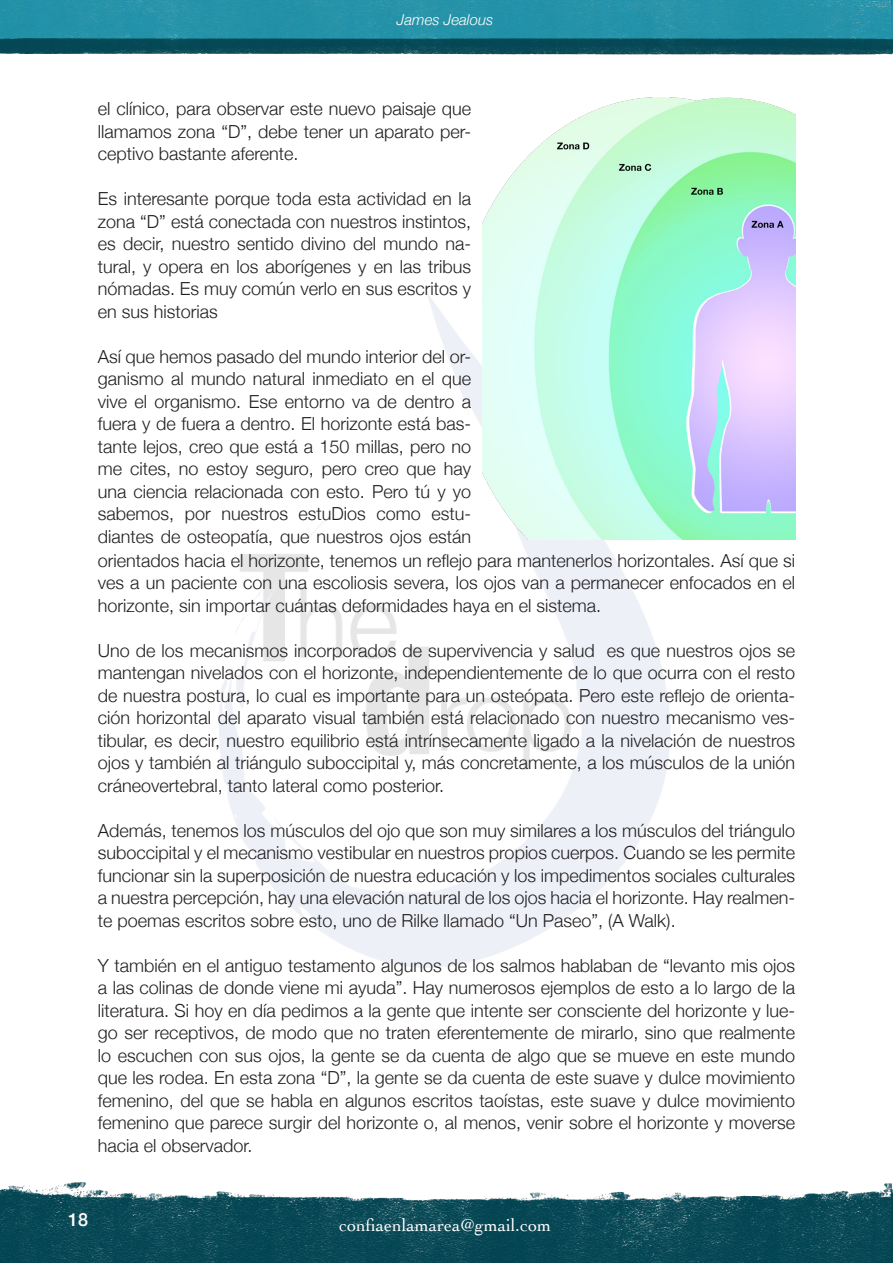
<style>
.page{position:relative;width:893px;height:1263px;background:#fff}
.page>*{position:absolute;margin:0;border:0;box-sizing:border-box;transform-origin:0 0}
.Castellano{font:300 18px/22.5px "Helvetica Neue";color:#231f20;text-align:justify}
.t1{font:18px "Cochin";color:#fff}
.t2{font:500 18px "Helvetica Neue";color:#fff}
.t3{font:italic 300 15px "Helvetica Neue";color:#fff}
</style>
<div class="page">
<img style="left:0;top:0;width:893px;height:55px">
<img style="left:0;top:1183px;width:893px;height:80px">
<img style="left:219px;top:288px;width:452px;height:679px">
<img style="left:483px;top:98px;width:312px;height:442px">
<p class="t3" style="left:397px;top:8px;width:98px">James Jealous</p>
<p class="Castellano" style="left:98px;top:96px;width:375px">el clínico, para observar este nuevo paisaje que llamamos zona “D”, debe tener un aparato per&shy;ceptivo bastante aferente.</p>
<p class="Castellano" style="left:98px;top:186px;width:375px">Es interesante porque toda esta actividad en la zona “D” está conectada con nuestros instintos, es decir, nuestro sentido divino del mundo na&shy;tural, y opera en los aborígenes y en las tribus nómadas. Es muy común verlo en sus escritos y en sus historias</p>
<p class="Castellano" style="left:98px;top:344px;width:699px;text-align:left">Así que hemos pasado del mundo interior del or-<br>ganismo al mundo natural inmediato en el que<br>vive el organismo. Ese entorno va de dentro a<br>fuera y de fuera a dentro. El horizonte está bas-<br>tante lejos, creo que está a 150 millas, pero no<br>me cites, no estoy seguro, pero creo que hay<br>una ciencia relacionada con esto. Pero tú y yo<br>sabemos, por nuestros estuDios como estu-<br>diantes de osteopatía, que nuestros ojos están<br>orientados hacia el horizonte, tenemos un reflejo para mantenerlos horizontales. Así que si ves a un paciente con una escoliosis severa, los ojos van a permanecer enfocados en el horizonte, sin importar cuántas deformidades haya en el sistema.</p>
<p class="Castellano" style="left:98px;top:638px;width:699px">Uno de los mecanismos incorporados de supervivencia y salud es que nuestros ojos se mantengan nivelados con el horizonte, independientemente de lo que ocurra con el resto de nuestra postura, lo cual es importante para un osteópata. Pero este reflejo de orienta&shy;ción horizontal del aparato visual también está relacionado con nuestro mecanismo ves&shy;tibular, es decir, nuestro equilibrio está intrínsecamente ligado a la nivelación de nuestros ojos y también al triángulo suboccipital y, más concretamente, a los músculos de la unión cráneovertebral, tanto lateral como posterior.</p>
<p class="Castellano" style="left:98px;top:818px;width:699px">Además, tenemos los músculos del ojo que son muy similares a los músculos del triángulo suboccipital y el mecanismo vestibular en nuestros propios cuerpos. Cuando se les permite funcionar sin la superposición de nuestra educación y los impedimentos sociales culturales a nuestra percepción, hay una elevación natural de los ojos hacia el horizonte. Hay realmen&shy;te poemas escritos sobre esto, uno de Rilke llamado “Un Paseo”, (A Walk).</p>
<p class="Castellano" style="left:98px;top:953px;width:699px">Y también en el antiguo testamento algunos de los salmos hablaban de “levanto mis ojos a las colinas de donde viene mi ayuda”. Hay numerosos ejemplos de esto a lo largo de la literatura. Si hoy en día pedimos a la gente que intente ser consciente del horizonte y lue&shy;go ser receptivos, de modo que no traten eferentemente de mirarlo, sino que realmente lo escuchen con sus ojos, la gente se da cuenta de algo que se mueve en este mundo que les rodea. En esta zona “D”, la gente se da cuenta de este suave y dulce movimiento femenino, del que se habla en algunos escritos taoístas, este suave y dulce movimiento femenino que parece surgir del horizonte o, al menos, venir sobre el horizonte y moverse hacia el observador.</p>
<p class="t2" style="left:68px;top:1205px;width:22px">18</p>
<p class="t1" style="left:339px;top:1213px;width:213px">confiaenlamarea@gmail.com</p>
</div>
